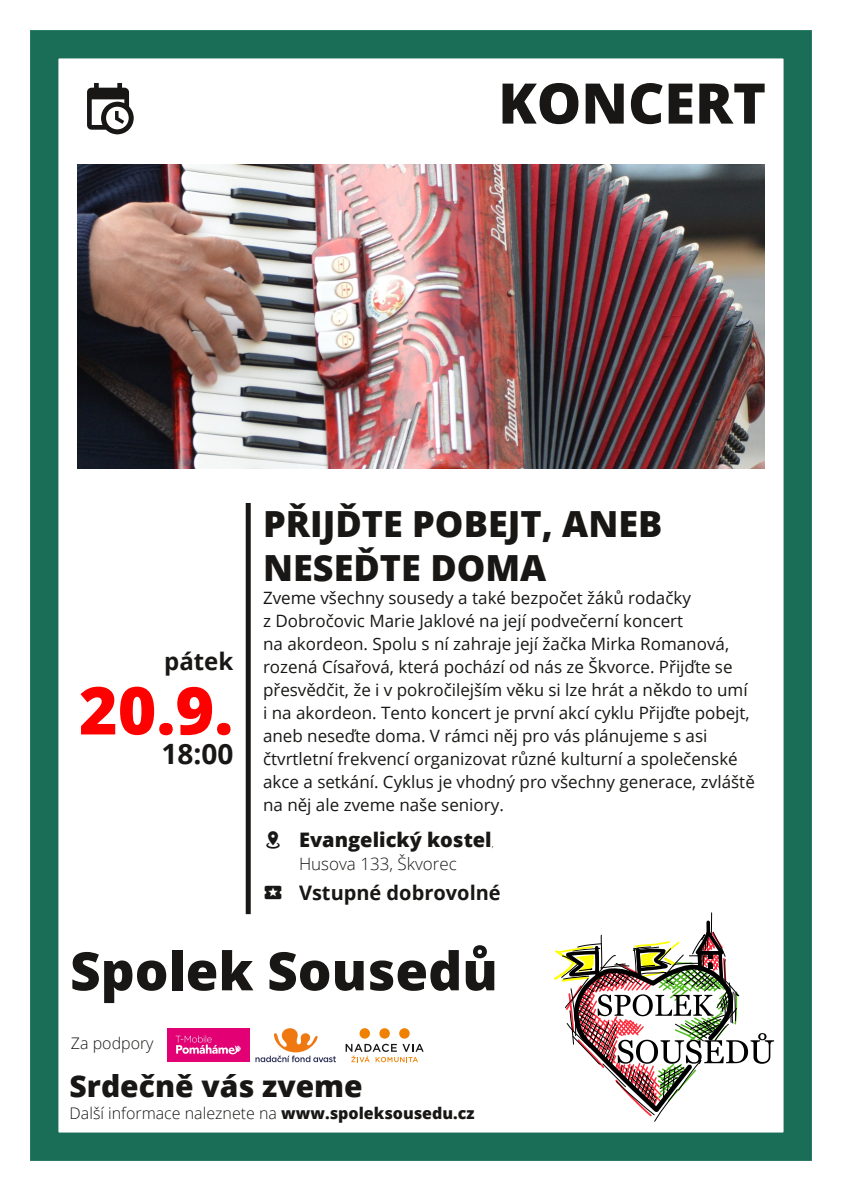
<style>
.page{position:relative;width:842px;height:1191px;background:#fff}
.page>*{position:absolute;margin:0;border:0;box-sizing:border-box;transform-origin:0 0}
.t1{font:800 66px "Open Sans";color:#f00}
.t2{font:800 56px "Open Sans";color:#181715}
.t3{font:800 53px "Open Sans";color:#181715}
.t4{font:800 36px/44px "Open Sans";color:#181715}
.t5{font:800 30px "Open Sans";color:#181715}
.t6{font:700 28px "Open Sans";color:#181715}
.t7{font:700 24px "Open Sans";color:#181715}
.t8{font:800 20px "Open Sans";color:#181715}
.t9{font:700 20px "Open Sans";color:#181715}
.t10{font:17px/23px "Open Sans";color:#181715}
.t11{font:300 17px "Open Sans";color:#181715}
.t12{font:300 16px "Open Sans";color:#181715}
.t13{font:300 9px "Open Sans";color:#181715}
.s1{font-weight:800}
</style>
<div class="page">
<div style="left:30px;top:30px;width:782px;height:1130px;border:28px solid #1a6e58"></div>
<div style="left:246px;top:503px;width:5px;height:411px;background:#181715"></div>
<svg style="left:554px;top:912px;width:220px;height:209px"></svg>
<svg style="left:255px;top:1028px;width:81px;height:34px"></svg>
<img style="left:168px;top:1028px;width:82px;height:33px">
<div style="left:360px;top:1028px;width:10px;height:10px;background:#f08000;border-radius:50%"></div>
<div style="left:399px;top:1028px;width:11px;height:10px;background:#f08000;border-radius:50%"></div>
<div style="left:379px;top:1028px;width:11px;height:10px;background:#f08000;border-radius:50%"></div>
<svg style="left:346px;top:1043px;width:78px;height:19px"></svg>
<img style="left:78px;top:165px;width:686px;height:304px">
<h2 class="t2" style="left:498px;top:64px;width:269px">KONCERT</h2>
<h3 class="t7" style="left:164px;top:645px;width:71px">pátek</h3>
<h1 class="t1" style="left:79px;top:664px;width:156px">20.9.</h1>
<h3 class="t6" style="left:161px;top:734px;width:73px">18:00</h3>
<h3 class="t4" style="left:263px;top:501px;width:401px">PŘIJĎTE POBEJT, ANEB<br>NESEĎTE DOMA</h3>
<p class="t10" style="left:263px;top:586px;width:493px">Zveme všechny sousedy a také bezpočet žáků rodačky<br>z Dobročovic Marie Jaklové na její podvečerní koncert<br>na akordeon. Spolu s ní zahraje její žačka Mirka Romanová, rozená Císařová, která pochází od nás ze Škvorce. Přijďte se přesvědčit, že i v pokročilejším věku si lze hrát a někdo to umí i na akordeon. Tento koncert je první akcí cyklu Přijďte pobejt, aneb neseďte doma. V rámci něj pro vás plánujeme s asi čtvrtletní frekvencí organizovat různé kulturní a společenské akce a setkání. Cyklus je vhodný pro všechny generace, zvláště na něj ale zveme naše seniory.</p>
<p class="t8" style="left:299px;top:825px;width:194px">Evangelický kostel</p>
<p class="t13" style="left:492px;top:837px;width:3px">,</p>
<p class="t11" style="left:299px;top:852px;width:159px">Husova 133, Škvorec</p>
<p class="t9" style="left:299px;top:878px;width:203px">Vstupné dobrovolné</p>
<h3 class="t3" style="left:70px;top:933px;width:429px">Spolek Sousedů</h3>
<p class="t12" style="left:71px;top:1031px;width:84px">Za podpory</p>
<h3 class="t5" style="left:70px;top:1064px;width:295px">Srdečně vás zveme</h3>
<p class="t12" style="left:70px;top:1101px;width:406px">Další informace naleznete na <span class="s1">www.spoleksousedu.cz</span></p>
</div>
